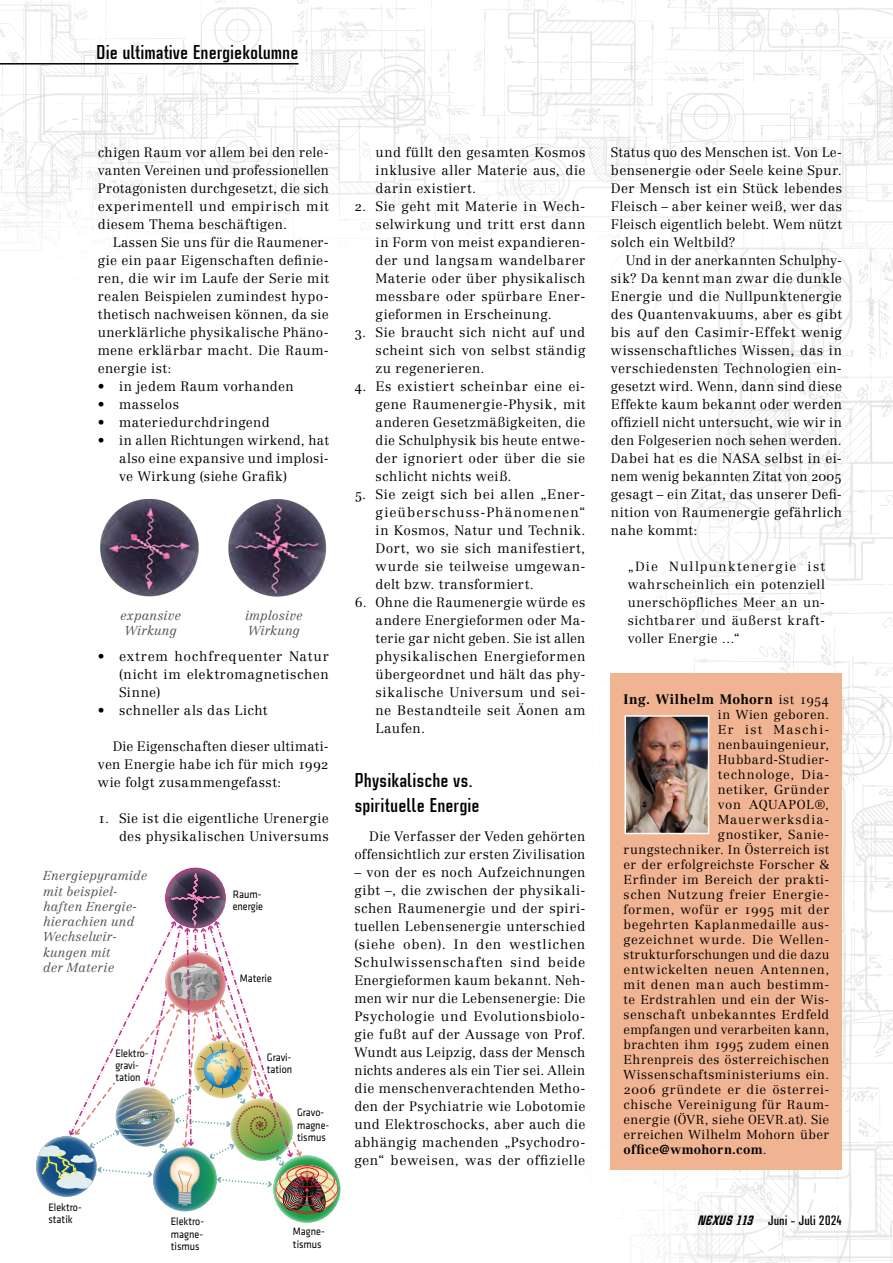
<style>
.page{position:relative;width:893px;height:1263px;background:#fff}
.page>*{position:absolute;margin:0;border:0;box-sizing:border-box;transform-origin:0 0}
.t1{font:700 21px/25.2px "Case Study No 1 LT";color:#000}
.t2{font:700 14.25px "Case Study No 1 LT";color:#000}
.t3{font:300 13.5px/18px "Centennial LT Std";letter-spacing:.03em;color:#000;text-align:justify}
.t4{font:700 13.5px "Centennial LT Std";letter-spacing:.02em;color:#000}
.t5{font:300 13.05px/18px "Centennial LT Std";letter-spacing:.04em;color:#000;text-align:justify}
.t6{font:300 12.75px "Centennial LT Std";letter-spacing:.04em;color:#000}
.t7{font:italic 300 12.75px/15.3px "Centennial LT Std";letter-spacing:.01em;color:#555554}
.t8{font:300 12.75px "Centennial LT Std";letter-spacing:.065em;color:#000}
.t9{font:300 12.75px "Centennial LT Std";letter-spacing:.015em;color:#000}
.t10{font:700 12.75px "Centennial LT Std";letter-spacing:.02em;color:#000}
.t11{font:300 12.75px "Centennial LT Std";letter-spacing:.105em;color:#000}
.t12{font:11.25px/12.5px "Klavika";color:#000;scale:.9 1}
.s1{font-weight:300;font-size:12.75px}
.s2{font-weight:300}
.s3{font-weight:900;font-style:italic}
</style>
<div class="page">
<img style="left:0;top:0;width:893px;height:242px">
<img style="left:610px;top:242px;width:283px;height:1021px">
<svg style="left:273px;top:1155px;width:67px;height:67px"></svg>
<img style="left:184px;top:867px;width:23px;height:3px">
<img style="left:36px;top:870px;width:305px;height:345px">
<div style="left:611px;top:673px;width:231px;height:496px;background:#f1b492"></div>
<img style="left:626px;top:717px;width:81px;height:115px">
<div style="left:624px;top:715px;width:85px;height:119px;border:1px solid #fff"></div>
<img style="left:100px;top:499px;width:99px;height:98px">
<img style="left:228px;top:499px;width:99px;height:98px">
<h1 class="t1" style="left:96px;top:40px;width:204px">Die ultimative Energiekolumne</h1>
<p class="t3" style="left:98px;top:143px;width:233px">chigen Raum vor allem bei den rele&shy;vanten Vereinen und professionellen Protagonisten durchgesetzt, die sich experimentell und empirisch mit diesem Thema beschäftigen.</p>
<p class="t3" style="left:98px;top:233px;width:233px;text-align:left;text-indent:15px">Lassen Sie uns für die Raumener&shy;gie ein paar Eigenschaften definie&shy;ren, die wir im Laufe der Serie mit realen Beispielen zumindest hypo&shy;thetisch nachweisen können, da sie unerklärliche physikalische Phäno&shy;mene erklärbar macht. Die Raum&shy;energie ist:</p>
<p class="t3" style="left:98px;top:377px;width:197px">• in jedem Raum vorhanden</p>
<p class="t3" style="left:98px;top:395px;width:83px">• masselos</p>
<p class="t3" style="left:98px;top:413px;width:173px">• materiedurchdringend</p>
<p class="t3" style="left:119px;top:431px;width:211px;text-indent:-21px">• in allen Richtungen wirkend, hat also eine expansive und implosi&shy;ve Wirkung (siehe Grafik)</p>
<p class="t7" style="left:120px;top:607px;width:63px;text-align:center">expansive<br>Wirkung</p>
<p class="t7" style="left:245px;top:607px;width:59px">implosive<br>Wirkung</p>
<p class="t3" style="left:119px;top:647px;width:211px;text-indent:-21px">• extrem hochfrequenter Natur (nicht im elektromagnetischen Sinne)</p>
<p class="t3" style="left:98px;top:701px;width:171px">• schneller als das Licht</p>
<p class="t3" style="left:98px;top:737px;width:233px;text-indent:15px">Die Eigenschaften dieser ultimati&shy;ven Energie habe ich für mich 1992 wie folgt zusammengefasst:</p>
<p class="t3" style="left:98px;top:809px;width:233px;text-align:right">1. Sie ist die eigentliche Urenergie des physikalischen Universums</p>
<p class="t7" style="left:43px;top:868px;width:106px">Energiepyramide mit beispiel&shy;haften Energie&shy;hierachien und<br>Wechselwir&shy;kungen mit<br>der Materie</p>
<p class="t12" style="left:115px;top:1046px;width:38px">Elektro&shy;gravi&shy;tation</p>
<p class="t12" style="left:49px;top:1201px;width:38px">Elektro&shy;statik</p>
<p class="t12" style="left:171px;top:1215px;width:38px;text-align:justify">Elektro&shy;magne&shy;tismus</p>
<p class="t12" style="left:233px;top:887px;width:35px">Raum&shy;energie</p>
<p class="t12" style="left:240px;top:972px;width:37px">Materie</p>
<p class="t12" style="left:267px;top:1051px;width:30px">Gravi&shy;tation</p>
<p class="t12" style="left:297px;top:1106px;width:37px">Gravo&shy;magne&shy;tismus</p>
<p class="t12" style="left:293px;top:1225px;width:37px">Magne&shy;tismus</p>
<p class="t3" style="left:376px;top:143px;width:211px">und füllt den gesamten Kosmos inklusive aller Materie aus, die darin existiert.</p>
<p class="t3" style="left:376px;top:197px;width:211px;text-indent:-21px">2. Sie geht mit Materie in Wech&shy;selwirkung und tritt erst dann in Form von meist expandieren&shy;der und langsam wandelbarer Materie oder über physikalisch messbare oder spürbare Ener&shy;gieformen in Erscheinung.</p>
<p class="t3" style="left:376px;top:323px;width:211px;text-indent:-21px">3. Sie braucht sich nicht auf und scheint sich von selbst ständig zu regenerieren.</p>
<p class="t3" style="left:376px;top:377px;width:211px;text-indent:-21px">4. Es existiert scheinbar eine ei&shy;gene Raumenergie-Physik, mit anderen Gesetzmäßigkeiten, die die Schulphysik bis heute entwe&shy;der ignoriert oder über die sie schlicht nichts weiß.</p>
<p class="t3" style="left:376px;top:485px;width:211px;text-indent:-21px">5. Sie zeigt sich bei allen „Ener&shy;gieüberschuss-Phänomenen“ in Kosmos, Natur und Technik.<br>Dort, wo sie sich manifestiert, wurde sie teilweise umgewan&shy;delt bzw. transformiert.</p>
<p class="t3" style="left:376px;top:593px;width:211px;text-indent:-21px">6. Ohne die Raumenergie würde es andere Energieformen oder Ma&shy;terie gar nicht geben. Sie ist allen physikalischen Energieformen übergeordnet und hält das phy&shy;sikalische Universum und sei&shy;ne Bestandteile seit Äonen am Laufen.</p>
<h1 class="t1" style="left:354px;top:767px;width:127px">Physikalische vs. spirituelle Energie</h1>
<p class="t3" style="left:354px;top:827px;width:233px;text-align:right">Die Verfasser der Veden gehörten offensichtlich zur ersten Zivilisation</p>
<p class="t3" style="left:354px;top:863px;width:233px">– von der es noch Aufzeichnungen gibt –, die zwischen der physikali&shy;schen Raumenergie und der spiri&shy;tuellen Lebensenergie unterschied (siehe oben). In den westlichen Schulwissenschaften sind beide Energieformen kaum bekannt. Neh&shy;men wir nur die Lebensenergie: Die Psychologie und Evolutionsbiolo&shy;gie fußt auf der Aussage von Prof.<br>Wundt aus Leipzig, dass der Mensch nichts anderes als ein Tier sei. Allein die menschenverachtenden Metho&shy;den der Psychiatrie wie Lobotomie und Elektroschocks, aber auch die abhängig machenden „Psychodro&shy;gen“ beweisen, was der offizielle</p>
<p class="t3" style="left:611px;top:143px;width:233px">Status quo des Menschen ist. Von Le&shy;bensenergie oder Seele keine Spur.<br>Der Mensch ist ein Stück lebendes Fleisch – aber keiner weiß, wer das Fleisch eigentlich belebt. Wem nützt solch ein Weltbild?</p>
<p class="t3" style="left:611px;top:251px;width:233px;text-indent:15px">Und in der anerkannten Schulphy&shy;sik? Da kennt man zwar die dunkle Energie und die Nullpunktenergie des Quantenvakuums, aber es gibt bis auf den Casimir-Effekt wenig wissenschaftliches Wissen, das in verschiedensten Technologien ein&shy;gesetzt wird. Wenn, dann sind diese Effekte kaum bekannt oder werden offiziell nicht untersucht, wie wir in den Folgeserien noch sehen werden.<br>Dabei hat es die NASA selbst in ei&shy;nem wenig bekannten Zitat von 2005 gesagt – ein Zitat, das unserer Defi&shy;nition von Raumenergie gefährlich nahe kommt:</p>
<p class="t5" style="left:628px;top:557px;width:199px">„Die Nullpunktenergie ist wahrscheinlich ein potenziell unerschöpfliches Meer an un&shy;sichtbarer und äußerst kraft&shy;voller Energie …“</p>
<p class="t4" style="left:624px;top:691px;width:207px">Ing. Wilhelm Mohorn <span class="s1">ist 1954</span></p>
<p class="t6" style="left:718px;top:707px;width:113px">in Wien geboren.</p>
<p class="t11" style="left:718px;top:722px;width:113px">Er ist Maschi-</p>
<p class="t6" style="left:718px;top:737px;width:113px">nenbauingenieur,</p>
<p class="t6" style="left:718px;top:752px;width:113px">Hubbard-Studier-</p>
<p class="t8" style="left:718px;top:767px;width:113px">technologe, Dia-</p>
<p class="t6" style="left:718px;top:782px;width:113px">netiker, Gründer</p>
<p class="t6" style="left:718px;top:797px;width:113px">von AQUAPOL®,</p>
<p class="t8" style="left:718px;top:812px;width:113px">Mauerwerksdia-</p>
<p class="t6" style="left:718px;top:827px;width:113px">gnostiker, Sanie-</p>
<p class="t6" style="left:624px;top:842px;width:207px">rungstechniker. In Österreich ist</p>
<p class="t6" style="left:624px;top:857px;width:207px">er der erfolgreichste Forscher &amp;</p>
<p class="t6" style="left:624px;top:872px;width:207px">Erfinder im Bereich der prakti-</p>
<p class="t6" style="left:624px;top:887px;width:207px">schen Nutzung freier Energie-</p>
<p class="t6" style="left:624px;top:902px;width:207px">formen, wofür er 1995 mit der</p>
<p class="t6" style="left:624px;top:917px;width:207px">begehrten Kaplanmedaille aus-</p>
<p class="t6" style="left:624px;top:932px;width:205px">gezeichnet wurde. Die Wellen-</p>
<p class="t6" style="left:624px;top:947px;width:207px">strukturforschungen und die dazu</p>
<p class="t6" style="left:624px;top:962px;width:207px">entwickelten neuen Antennen,</p>
<p class="t6" style="left:624px;top:977px;width:207px">mit denen man auch bestimm-</p>
<p class="t6" style="left:624px;top:992px;width:207px">te Erdstrahlen und ein der Wis-</p>
<p class="t6" style="left:624px;top:1007px;width:207px">senschaft unbekanntes Erdfeld</p>
<p class="t9" style="left:624px;top:1022px;width:207px">empfangen und verarbeiten kann,</p>
<p class="t6" style="left:624px;top:1037px;width:207px">brachten ihm 1995 zudem einen</p>
<p class="t6" style="left:624px;top:1052px;width:207px">Ehrenpreis des österreichischen</p>
<p class="t6" style="left:624px;top:1067px;width:207px">Wissenschaftsministeriums ein.</p>
<p class="t6" style="left:624px;top:1082px;width:207px">2006 gründete er die österrei-</p>
<p class="t6" style="left:624px;top:1097px;width:205px">chische Vereinigung für Raum-</p>
<p class="t6" style="left:624px;top:1112px;width:207px">energie (ÖVR, siehe OEVR.at). Sie</p>
<p class="t6" style="left:624px;top:1127px;width:207px">erreichen Wilhelm Mohorn über</p>
<p class="t10" style="left:624px;top:1142px;width:144px">office@wmohorn.com<span class="s2">.</span></p>
<p class="t2" style="left:699px;top:1213px;width:145px"><span class="s3">NEXUS 113</span> Juni – Juli 2024</p>
</div>
